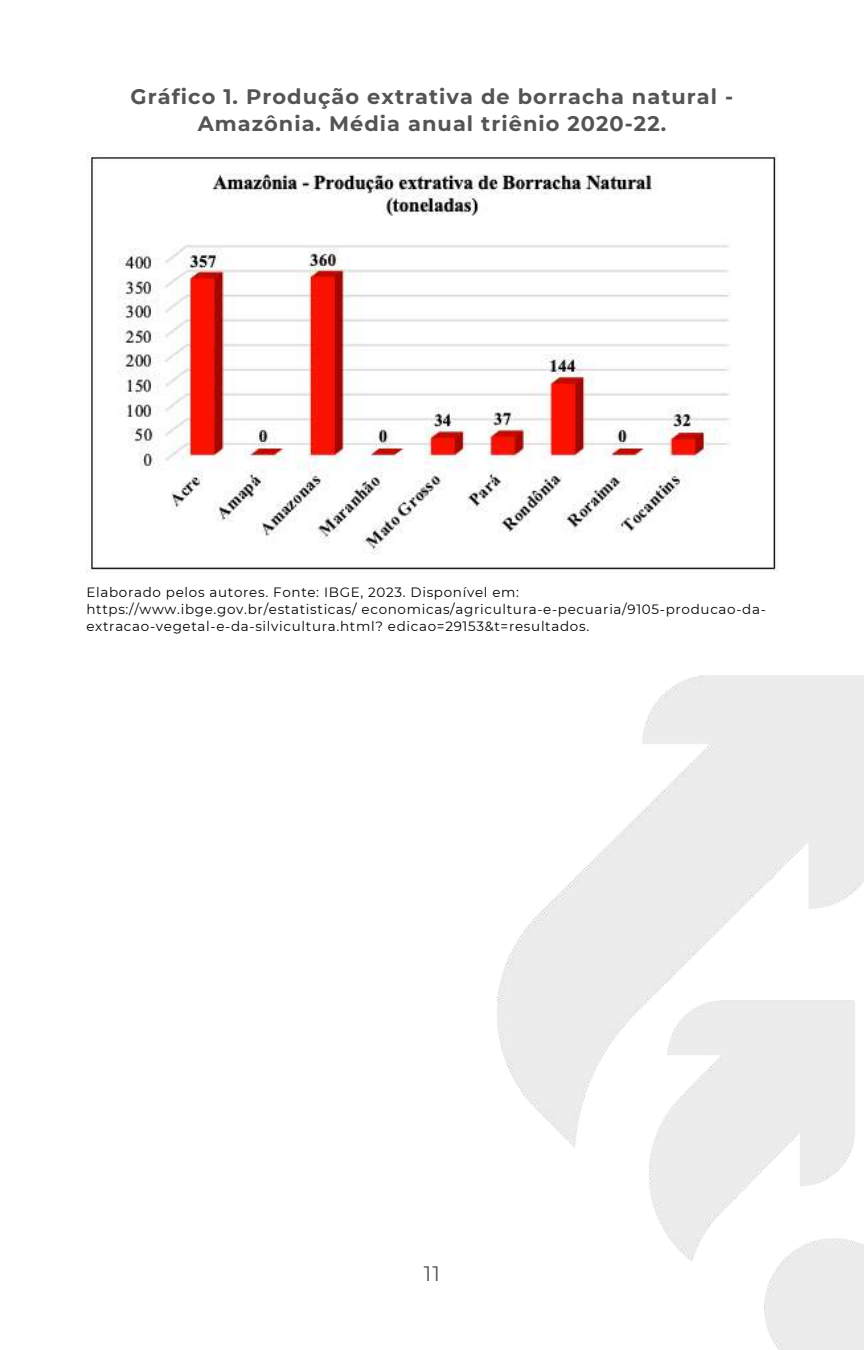
<style>
.page{position:relative;width:864px;height:1350px;background:#fff}
.page>*{position:absolute;margin:0;border:0;box-sizing:border-box;transform-origin:0 0}
.t1{font:700 20.93px/27px "Montserrat";letter-spacing:.05em;color:#545454;text-align:center}
.t2{font:20.93px "Montserrat";color:#545454}
.t3{font:13.5px/16.9px "Montserrat";letter-spacing:.05em;color:#000}
</style>
<div class="page">
<img style="left:497px;top:675px;width:367px;height:675px">
<img style="left:86px;top:152px;width:692px;height:421px">
<h1 class="t1" style="left:131px;top:82px;width:604px">Gráfico 1. Produção extrativa de borracha natural -<br>Amazônia. Média anual triênio 2020-22.</h1>
<p class="t3" style="left:86px;top:583px;width:681px">Elaborado pelos autores. Fonte: IBGE, 2023. Disponível em: https://www.ibge.gov.br/estatisticas/ economicas/agricultura-e-pecuaria/9105-producao-da&shy;extracao-vegetal-e-da-silvicultura.html? edicao=29153&amp;t=resultados.</p>
<h1 class="t2" style="left:424px;top:1259px;width:18px">11</h1>
</div>
